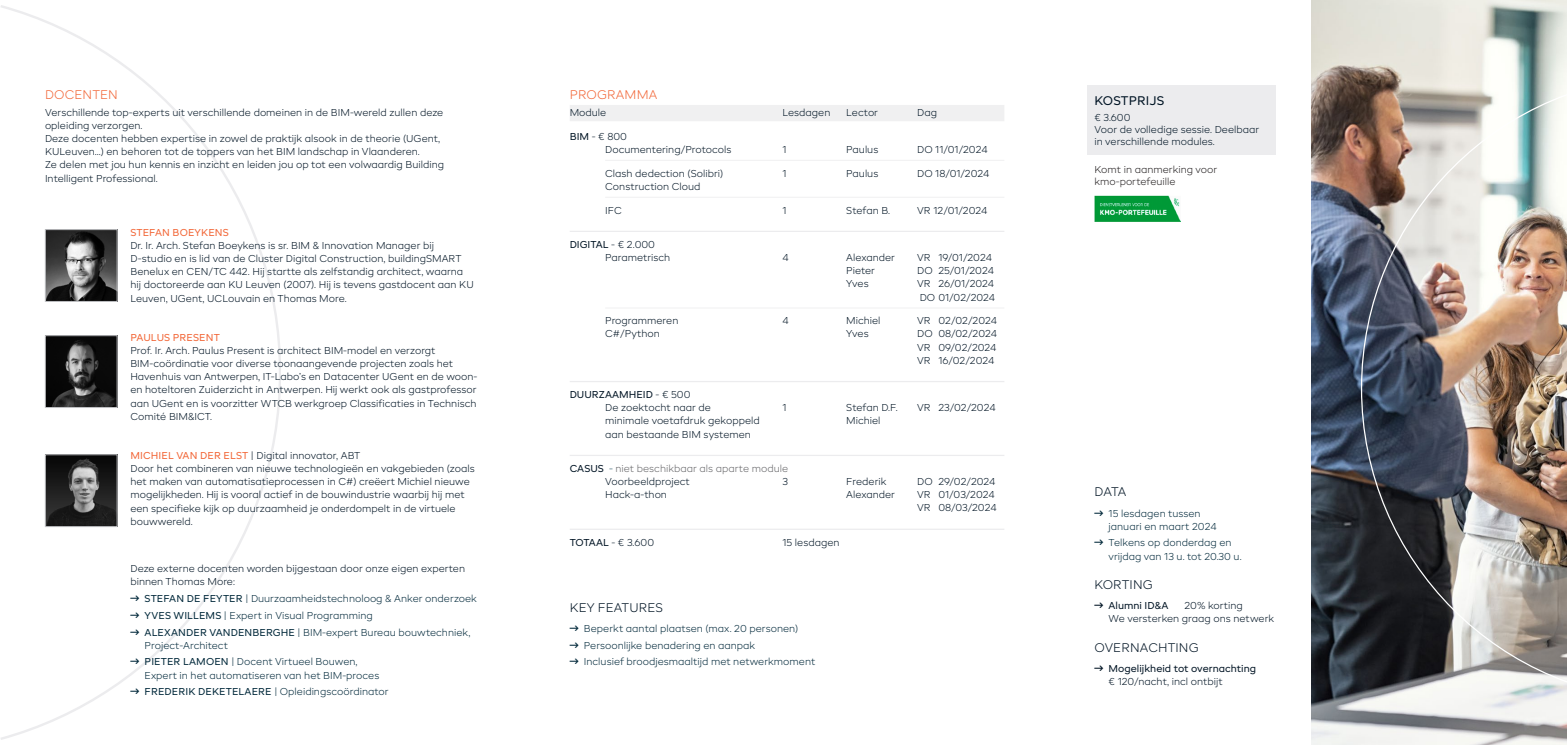
<style>
.page{position:relative;width:1567px;height:745px;background:#fff}
.page>*{position:absolute;margin:0;border:0;box-sizing:border-box;transform-origin:0 0}
.Highlight_oranje{font:300 12.5px "TM Candor";letter-spacing:.01em;color:#001424}
.Highlight_oranje-2{font:300 12.5px "TM Candor";letter-spacing:.01em;color:#f26637}
.Highlight_oranje-3{font:12.5px "TM Candor";letter-spacing:.01em;color:#001424}
.Body_cold_black{font:300 10px/13.1px "TM Candor";color:#001424}
.t1{font:300 10px/13.1px "TM Candor";color:#00283a}
.Body_in_raster_1e_li{font:300 10px/13.1px "TM Candor";color:#001424}
.Body_in_raster{font:300 10px/13.1px "TM Candor";color:#001424;text-align:justify}
.t2{font:10px/13.1px "TM Candor";color:#001424}
.IDA_Bodytekst{font:300 10px/12px "TM Candor";color:#001424}
.Body_in_raster_1e_li-2{font:300 10px/13.1px "TM Candor";color:#656568}
.IDA_Bodytekst-2{font:300 10px/12px "TM Candor";color:#231f20}
.s1{font-weight:400;color:#f26637}
.s2{font-weight:400}
.s3{font-weight:400;color:#001424}
.s4{color:#164558}
.s5{color:#001424}
.s6{font-weight:300}
</style>
<div class="page">
<svg style="left:1px;top:5px;width:279px;height:734px"></svg>
<img style="left:1311px;top:0;width:255px;height:744px">
<img style="left:1360px;top:75px;width:206px;height:626px">
<img style="left:47px;top:231px;width:68px;height:68px">
<div style="left:45px;top:229px;width:72px;height:72px;border:1px solid #c2c3c6"></div>
<img style="left:47px;top:337px;width:68px;height:68px">
<div style="left:45px;top:335px;width:72px;height:72px;border:1px solid #c2c3c6"></div>
<img style="left:47px;top:456px;width:68px;height:68px">
<div style="left:45px;top:454px;width:72px;height:72px;border:1px solid #c2c3c6"></div>
<div style="left:569px;top:105px;width:435px;height:16px;background:#f0f0f1"></div>
<hr style="left:605px;top:160px;width:399px;height:1px;background:#f0f0f1">
<hr style="left:605px;top:197px;width:399px;height:1px;background:#f0f0f1">
<hr style="left:569px;top:230px;width:435px;height:2px;background:#ececee">
<hr style="left:605px;top:307px;width:399px;height:1px;background:#f0f0f1">
<hr style="left:569px;top:380px;width:435px;height:2px;background:#ececee">
<hr style="left:569px;top:454px;width:435px;height:1px;background:#ececee">
<hr style="left:569px;top:528px;width:435px;height:1px;background:#ececee">
<div style="left:1087px;top:85px;width:188px;height:69px;background:#ececee"></div>
<img style="left:1094px;top:196px;width:86px;height:25px">
<svg style="left:130px;top:595px;width:9px;height:6px"></svg>
<svg style="left:130px;top:612px;width:9px;height:5px"></svg>
<svg style="left:130px;top:628px;width:9px;height:6px"></svg>
<svg style="left:130px;top:658px;width:9px;height:6px"></svg>
<svg style="left:130px;top:688px;width:9px;height:5px"></svg>
<p class="Highlight_oranje-2" style="left:45px;top:87px;width:74px">DOCENTEN</p>
<p class="Body_cold_black" style="left:45px;top:106px;width:400px">Verschillende top-experts uit verschillende domeinen in de BIM-wereld zullen deze opleiding verzorgen.<br>Deze docenten hebben expertise in zowel de praktijk alsook in de theorie (UGent, KULeuven...) en behoren tot de toppers van het BIM landschap in Vlaanderen.<br>Ze delen met jou hun kennis en inzicht en leiden jou op tot een volwaardig Building Intelligent Professional.</p>
<p class="Body_cold_black" style="left:130px;top:225px;width:345px"><span class="s1">STEFAN BOEYKENS<br></span>Dr. Ir. Arch. Stefan Boeykens is sr. BIM &amp; Innovation Manager bij D-studio en is lid van de Cluster Digital Construction, buildingSMART Benelux en CEN/TC 442. Hij startte als zelfstandig architect, waarna hij doctoreerde aan KU Leuven (2007). Hij is tevens gastdocent aan KU Leuven, UGent, UCLouvain en Thomas More.</p>
<p class="Body_cold_black" style="left:130px;top:330px;width:348px"><span class="s1">PAULUS PRESENT<br></span>Prof. Ir. Arch. Paulus Present is architect BIM-model en verzorgt BIM-coördinatie voor diverse toonaangevende projecten zoals het Havenhuis van Antwerpen, IT-Labo’s en Datacenter UGent en de woon&shy;en hoteltoren Zuiderzicht in Antwerpen. Hij werkt ook als gastprofessor aan UGent en is voorzitter WTCB werkgroep Classificaties in Technisch Comité BIM&amp;ICT.</p>
<p class="Body_cold_black" style="left:130px;top:448px;width:346px"><span class="s1">MICHIEL VAN DER ELST</span> | Digital innovator, ABT<br>Door het combineren van nieuwe technologieën en vakgebieden (zoals het maken van automatisatieprocessen in C#) creëert Michiel nieuwe mogelijkheden. Hij is vooral actief in de bouwindustrie waarbij hij met een specifieke kijk op duurzaamheid je onderdompelt in de virtuele bouwwereld.</p>
<p class="Body_cold_black" style="left:130px;top:561px;width:336px">Deze externe docenten worden bijgestaan door onze eigen experten binnen Thomas More:</p>
<p class="t1" style="left:145px;top:591px;width:334px"><span class="s2">STEFAN DE FEYTER</span> | Duurzaamheidstechnoloog &amp; Anker onderzoek</p>
<p class="t1" style="left:145px;top:608px;width:230px"><span class="s2">YVES WILLEMS</span> | Expert in Visual Programming</p>
<p class="t1" style="left:145px;top:625px;width:327px"><span class="s2">ALEXANDER VANDENBERGHE</span> | BIM-expert Bureau bouwtechniek,<br>Project-Architect</p>
<p class="t1" style="left:145px;top:654px;width:236px"><span class="s2">PIETER LAMOEN</span> | Docent Virtueel Bouwen,<br>Expert in het automatiseren van het BIM-proces</p>
<p class="t1" style="left:145px;top:684px;width:245px"><span class="s2">FREDERIK DEKETELAERE</span> | Opleidingscoördinator</p>
<p class="Highlight_oranje-2" style="left:569px;top:87px;width:89px">PROGRAMMA</p>
<p class="Body_in_raster" style="left:569px;top:106px;width:38px">Module</p>
<p class="Body_in_raster" style="left:782px;top:106px;width:50px">Lesdagen</p>
<p class="Body_in_raster" style="left:846px;top:106px;width:33px">Lector</p>
<p class="Body_in_raster" style="left:917px;top:106px;width:21px">Dag</p>
<p class="Body_in_raster_1e_li" style="left:605px;top:129px;width:128px;text-indent:-35px"><span class="s2">BIM</span> - € 800<br>Documentering/Protocols</p>
<p class="Body_in_raster_1e_li" style="left:782px;top:142px;width:6px">1</p>
<p class="Body_in_raster_1e_li" style="left:846px;top:142px;width:34px">Paulus</p>
<p class="Body_in_raster_1e_li" style="left:917px;top:142px;width:72px">DO 11/01/2024</p>
<p class="Body_in_raster" style="left:605px;top:166px;width:120px">Clash dedection (Solibri)</p>
<p class="Body_in_raster" style="left:782px;top:166px;width:6px">1</p>
<p class="Body_in_raster" style="left:846px;top:166px;width:34px">Paulus</p>
<p class="Body_in_raster" style="left:917px;top:166px;width:74px">DO 18/01/2024</p>
<p class="Body_in_raster" style="left:605px;top:179px;width:97px">Construction Cloud</p>
<p class="Body_in_raster" style="left:605px;top:203px;width:18px">IFC</p>
<p class="Body_in_raster" style="left:782px;top:203px;width:6px">1</p>
<p class="Body_in_raster" style="left:846px;top:203px;width:45px">Stefan B.</p>
<p class="Body_in_raster" style="left:917px;top:203px;width:72px">VR 12/01/2024</p>
<p class="Body_in_raster_1e_li" style="left:605px;top:237px;width:67px;text-indent:-35px"><span class="s2">DIGITAL</span> - € 2.000<br>Parametrisch</p>
<p class="Body_in_raster_1e_li" style="left:782px;top:251px;width:8px">4</p>
<p class="Body_in_raster_1e_li" style="left:846px;top:251px;width:50px">Alexander</p>
<p class="Body_in_raster_1e_li" style="left:917px;top:251px;width:76px">VR 19/01/2024</p>
<p class="Body_in_raster_1e_li" style="left:846px;top:264px;width:30px">Pieter</p>
<p class="Body_in_raster_1e_li" style="left:917px;top:264px;width:78px">DO 25/01/2024</p>
<p class="Body_in_raster_1e_li" style="left:846px;top:277px;width:24px">Yves</p>
<p class="Body_in_raster_1e_li" style="left:917px;top:277px;width:79px">VR 26/01/2024<br>DO 01/02/2024</p>
<p class="Body_in_raster" style="left:605px;top:314px;width:75px">Programmeren</p>
<p class="Body_in_raster" style="left:782px;top:314px;width:8px">4</p>
<p class="Body_in_raster" style="left:846px;top:314px;width:36px">Michiel</p>
<p class="Body_in_raster" style="left:917px;top:314px;width:81px">VR 02/02/2024</p>
<p class="Body_in_raster" style="left:605px;top:327px;width:56px">C#/Python</p>
<p class="Body_in_raster" style="left:846px;top:327px;width:24px">Yves</p>
<p class="Body_in_raster" style="left:917px;top:327px;width:81px">DO 08/02/2024<br>VR 09/02/2024<br>VR 16/02/2024</p>
<p class="Body_in_raster_1e_li" style="left:605px;top:387px;width:107px;text-indent:-35px"><span class="s2">DUURZAAMHEID</span> - € 500<br>De zoektocht naar de</p>
<p class="Body_in_raster_1e_li" style="left:782px;top:401px;width:6px">1</p>
<p class="Body_in_raster_1e_li" style="left:846px;top:401px;width:53px">Stefan D.F.</p>
<p class="Body_in_raster_1e_li" style="left:917px;top:401px;width:80px">VR 23/02/2024</p>
<p class="Body_in_raster_1e_li" style="left:605px;top:414px;width:156px">minimale voetafdruk gekoppeld</p>
<p class="Body_in_raster_1e_li" style="left:846px;top:414px;width:36px">Michiel</p>
<p class="Body_in_raster_1e_li" style="left:605px;top:427px;width:147px">aan bestaande BIM systemen</p>
<p class="Body_in_raster_1e_li-2" style="left:605px;top:461px;width:184px;text-indent:-35px"><span class="s3">CASUS</span> <span class="s4">-</span> niet beschikbaar als aparte module<br><span class="s5">Voorbeeldproject</span></p>
<p class="Body_in_raster_1e_li" style="left:782px;top:474px;width:7px">3</p>
<p class="Body_in_raster_1e_li" style="left:846px;top:474px;width:42px">Frederik</p>
<p class="Body_in_raster_1e_li" style="left:917px;top:474px;width:80px">DO 29/02/2024</p>
<p class="Body_in_raster_1e_li" style="left:605px;top:488px;width:63px">Hack-a-thon</p>
<p class="Body_in_raster_1e_li" style="left:846px;top:488px;width:50px">Alexander</p>
<p class="Body_in_raster_1e_li" style="left:917px;top:488px;width:81px">VR 01/03/2024<br>VR 08/03/2024</p>
<p class="Body_in_raster_1e_li" style="left:569px;top:535px;width:86px"><span class="s2">TOTAAL</span> - € 3.600</p>
<p class="Body_in_raster_1e_li" style="left:782px;top:535px;width:59px">15 lesdagen</p>
<p class="Highlight_oranje" style="left:569px;top:599px;width:95px">KEY FEATURES</p>
<p class="t1" style="left:584px;top:621px;width:216px">Beperkt aantal plaatsen (max. 20 personen)</p>
<p class="t1" style="left:584px;top:638px;width:173px">Persoonlijke benadering en aanpak</p>
<p class="t1" style="left:584px;top:654px;width:233px">Inclusief broodjesmaaltijd met netwerkmoment</p>
<p class="Highlight_oranje-3" style="left:1094px;top:93px;width:71px">KOSTPRIJS</p>
<p class="IDA_Bodytekst" style="left:1094px;top:111px;width:166px">€ 3.600<br>Voor de volledige sessie. Deelbaar in verschillende modules.</p>
<p class="IDA_Bodytekst-2" style="left:1094px;top:163px;width:124px">Komt in aanmerking voor kmo-portefeuille</p>
<p class="Highlight_oranje" style="left:1094px;top:484px;width:33px">DATA</p>
<p class="t1" style="left:1108px;top:506px;width:109px">15 lesdagen tussen januari en maart 2024</p>
<p class="t1" style="left:1108px;top:536px;width:134px">Telkens op donderdag en vrijdag van 13 u. tot 20.30 u.</p>
<p class="Highlight_oranje" style="left:1094px;top:576px;width:60px">KORTING</p>
<p class="t2" style="left:1108px;top:598px;width:61px">Alumni ID&amp;A</p>
<p class="Body_cold_black" style="left:1108px;top:598px;width:167px;text-indent:76px">20% korting<br>We versterken graag ons netwerk</p>
<p class="Highlight_oranje" style="left:1094px;top:639px;width:106px">OVERNACHTING</p>
<p class="t2" style="left:1108px;top:661px;width:149px">Mogelijkheid tot overnachting <span class="s6">€ 120/nacht, incl ontbijt</span></p>
</div>
